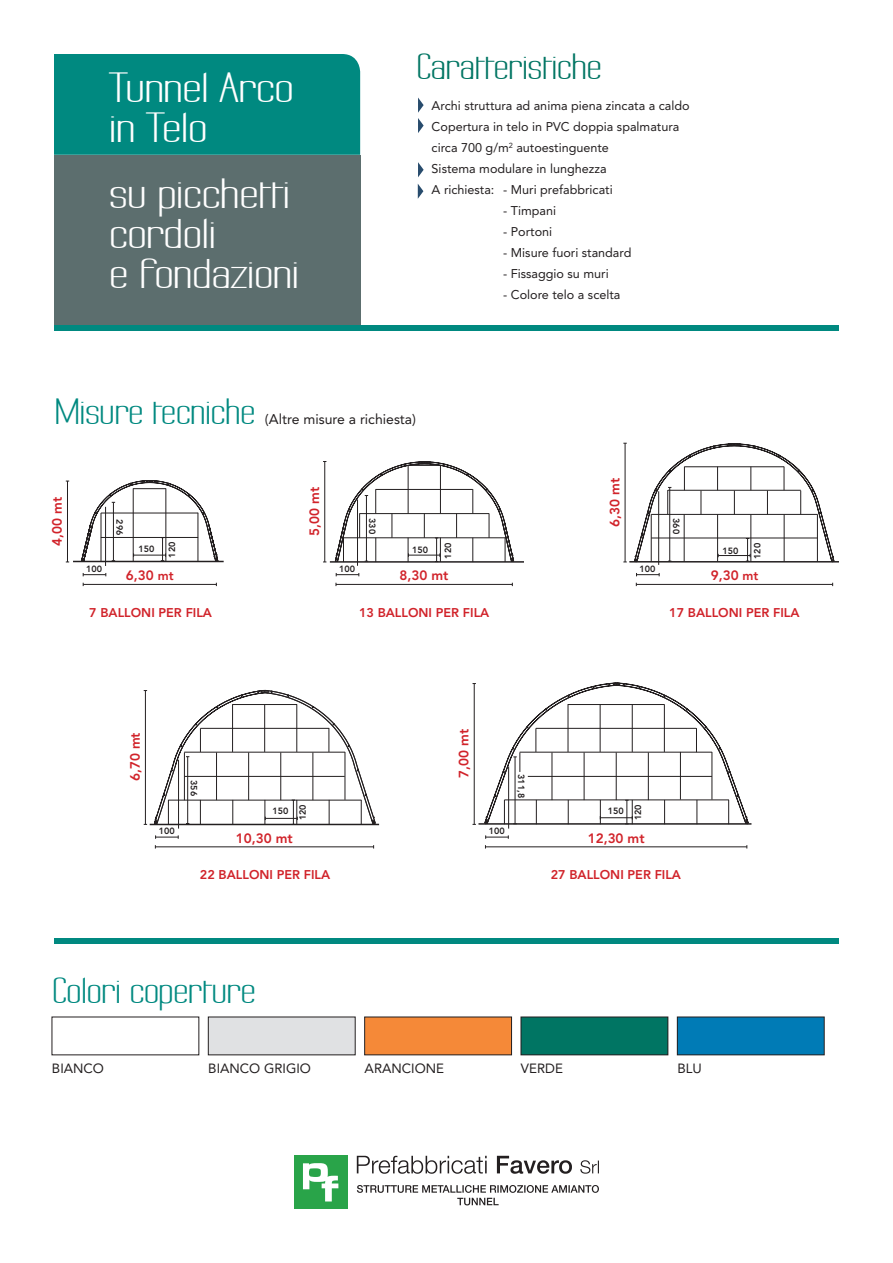
<style>
.page{position:relative;width:893px;height:1263px;background:#fff}
.page>*{position:absolute;margin:0;border:0;box-sizing:border-box;transform-origin:0 0}
.t1{font:36.45px/39.9px "Labtop Superwide";letter-spacing:-.04em;color:#fff}
.t2{font:31.5px "Labtop Superwide";letter-spacing:-.04em;color:#008980;scale:.91 1}
.t3{font:31.5px "Labtop Superwide";letter-spacing:-.04em;color:#007563;scale:.91 1}
.t4{font:13.95px "Avenir";color:#231f20}
.Tabella_testo{font:800 13.5px "Avenir";color:#d1232a}
.Testo_10{font:13.35px "Avenir";color:#231f20}
.Testo_10-2{font:12.6px "Avenir";color:#231f20}
.Tabella_testo-2{font:800 12.6px "Avenir";color:#d1232a}
.Tabella_testo-3{font:800 9px "Avenir";color:#231f20}
.s1{font-size:12.6px}
</style>
<div class="page">
<svg style="left:357px;top:1156px;width:242px;height:18px"></svg>
<svg style="left:357px;top:1185px;width:242px;height:20px"></svg>
<div style="left:294px;top:1156px;width:53px;height:53px;background:#29a449"></div>
<svg style="left:303px;top:1163px;width:35px;height:38px"></svg>
<div style="left:208px;top:1017px;width:147px;height:38px;background:#e0e1e3"></div>
<div style="left:365px;top:1017px;width:147px;height:38px;background:#f58938"></div>
<div style="left:521px;top:1017px;width:147px;height:38px;background:#007563"></div>
<div style="left:521px;top:1017px;width:147px;height:38px;border:1px solid #231f20"></div>
<div style="left:677px;top:1017px;width:147px;height:38px;background:#007bb6"></div>
<div style="left:677px;top:1017px;width:147px;height:38px;border:1px solid #231f20"></div>
<svg style="left:418px;top:98px;width:6px;height:35px"></svg>
<svg style="left:418px;top:162px;width:6px;height:15px"></svg>
<svg style="left:418px;top:184px;width:5px;height:15px"></svg>
<hr style="left:150px;top:824px;width:229px;height:1px;background:#231f20">
<hr style="left:155px;top:846px;width:219px;height:1px;background:#231f20">
<svg style="left:155px;top:835px;width:24px;height:4px"></svg>
<hr style="left:145px;top:690px;width:1px;height:134px;background:#231f20">
<hr style="left:178px;top:760px;width:1px;height:68px;background:#231f20">
<svg style="left:153px;top:689px;width:223px;height:135px"></svg>
<hr style="left:478px;top:823px;width:273px;height:2px;background:#231f20">
<hr style="left:485px;top:846px;width:262px;height:1px;background:#231f20">
<svg style="left:485px;top:835px;width:24px;height:4px"></svg>
<hr style="left:474px;top:683px;width:1px;height:141px;background:#231f20">
<hr style="left:508px;top:766px;width:1px;height:62px;background:#231f20">
<svg style="left:484px;top:682px;width:265px;height:143px"></svg>
<hr style="left:73px;top:561px;width:151px;height:1px;background:#231f20">
<hr style="left:83px;top:584px;width:133px;height:1px;background:#231f20">
<svg style="left:83px;top:573px;width:23px;height:3px"></svg>
<hr style="left:67px;top:481px;width:1px;height:81px;background:#231f20">
<hr style="left:105px;top:507px;width:1px;height:59px;background:#231f20">
<svg style="left:81px;top:480px;width:138px;height:81px"></svg>
<hr style="left:330px;top:561px;width:194px;height:2px;background:#231f20">
<hr style="left:336px;top:584px;width:176px;height:1px;background:#231f20">
<svg style="left:336px;top:573px;width:23px;height:3px"></svg>
<hr style="left:324px;top:461px;width:1px;height:101px;background:#231f20">
<hr style="left:357px;top:499px;width:1px;height:67px;background:#231f20">
<svg style="left:334px;top:461px;width:180px;height:101px"></svg>
<hr style="left:629px;top:561px;width:210px;height:1px;background:#231f20">
<hr style="left:636px;top:584px;width:197px;height:1px;background:#231f20">
<svg style="left:636px;top:573px;width:24px;height:3px"></svg>
<hr style="left:625px;top:443px;width:1px;height:119px;background:#231f20">
<hr style="left:658px;top:491px;width:1px;height:74px;background:#231f20">
<svg style="left:634px;top:443px;width:201px;height:120px"></svg>
<div style="left:54px;top:155px;width:306px;height:170px;background:#5c6e6e"></div>
<div style="left:54px;top:54px;width:306px;height:101px;background:#008980"></div>
<div style="left:54px;top:325px;width:785px;height:6px;background:#008980"></div>
<div style="left:54px;top:939px;width:785px;height:5px;background:#008980"></div>
<p class="t1" style="left:108px;top:69px;width:187px">Tunnel Arco</p>
<p class="t1" style="left:108px;top:108px;width:101px">in Telo</p>
<p class="t1" style="left:108px;top:175px;width:184px">su picchetti cordoli</p>
<p class="t1" style="left:108px;top:255px;width:193px">e fondazioni</p>
<p class="t3" style="left:416px;top:48px;width:206px">Caratteristiche</p>
<p class="Testo_10-2" style="left:432px;top:98px;width:260px">Archi struttura ad anima piena zincata a caldo</p>
<p class="Testo_10-2" style="left:432px;top:119px;width:249px">Copertura in telo in PVC doppia spalmatura</p>
<p class="Testo_10-2" style="left:432px;top:140px;width:179px">circa 700 g/m<sup>2</sup> autoestinguente</p>
<p class="Testo_10-2" style="left:432px;top:161px;width:177px">Sistema modulare in lunghezza</p>
<p class="Testo_10-2" style="left:432px;top:182px;width:183px">A richiesta: - Muri prefabbricati</p>
<p class="Testo_10-2" style="left:503px;top:203px;width:55px">- Timpani</p>
<p class="Testo_10-2" style="left:503px;top:224px;width:51px">- Portoni</p>
<p class="Testo_10-2" style="left:503px;top:245px;width:130px">- Misure fuori standard</p>
<p class="Testo_10-2" style="left:503px;top:266px;width:107px">- Fissaggio su muri</p>
<p class="Testo_10-2" style="left:503px;top:287px;width:119px">- Colore telo a scelta</p>
<p class="t2" style="left:54px;top:392px;width:223px">Misure tecniche</p>
<p class="t4" style="left:265px;top:411px;width:153px">(Altre misure a richiesta)</p>
<p class="Tabella_testo" style="left:49px;top:546px;width:50px;rotate:-90deg">4,00 mt</p>
<p class="Tabella_testo-3" style="left:125px;top:519px;width:17px;rotate:90deg">296</p>
<p class="Tabella_testo-3" style="left:139px;top:543px;width:17px">150</p>
<p class="Tabella_testo-3" style="left:167px;top:558px;width:17px;rotate:-90deg">120</p>
<p class="Tabella_testo" style="left:306px;top:536px;width:50px;rotate:-90deg">5,00 mt</p>
<p class="Tabella_testo-3" style="left:377px;top:518px;width:17px;rotate:90deg">330</p>
<p class="Tabella_testo-3" style="left:412px;top:544px;width:17px">150</p>
<p class="Tabella_testo-3" style="left:443px;top:559px;width:17px;rotate:-90deg">120</p>
<p class="Tabella_testo" style="left:607px;top:527px;width:50px;rotate:-90deg">6,30 mt</p>
<p class="Tabella_testo-3" style="left:682px;top:518px;width:17px;rotate:90deg">360</p>
<p class="Tabella_testo-3" style="left:722px;top:545px;width:17px">150</p>
<p class="Tabella_testo-3" style="left:752px;top:559px;width:17px;rotate:-90deg">120</p>
<p class="Tabella_testo-3" style="left:86px;top:563px;width:17px">100</p>
<p class="Tabella_testo" style="left:126px;top:567px;width:49px">6,30 <span class="s1">mt</span></p>
<p class="Tabella_testo-3" style="left:339px;top:563px;width:17px">100</p>
<p class="Tabella_testo" style="left:400px;top:567px;width:50px">8,30 mt</p>
<p class="Tabella_testo-3" style="left:640px;top:563px;width:17px">100</p>
<p class="Tabella_testo" style="left:711px;top:567px;width:49px">9,30 <span class="s1">mt</span></p>
<p class="Tabella_testo-2" style="left:89px;top:605px;width:124px">7 BALLONI PER FILA</p>
<p class="Tabella_testo-2" style="left:359px;top:605px;width:132px">13 BALLONI PER FILA</p>
<p class="Tabella_testo-2" style="left:669px;top:605px;width:132px">17 BALLONI PER FILA</p>
<p class="Tabella_testo" style="left:127px;top:781px;width:50px;rotate:-90deg">6,70 mt</p>
<p class="Tabella_testo-3" style="left:199px;top:780px;width:17px;rotate:90deg">356</p>
<p class="Tabella_testo" style="left:456px;top:778px;width:50px;rotate:-90deg">7,00 mt</p>
<p class="Tabella_testo-3" style="left:526px;top:774px;width:25px;rotate:90deg">311,8</p>
<p class="Tabella_testo-3" style="left:272px;top:806px;width:17px">150</p>
<p class="Tabella_testo-3" style="left:297px;top:820px;width:17px;rotate:-90deg">120</p>
<p class="Tabella_testo-3" style="left:608px;top:806px;width:17px">150</p>
<p class="Tabella_testo-3" style="left:633px;top:820px;width:17px;rotate:-90deg">120</p>
<p class="Tabella_testo-3" style="left:159px;top:825px;width:17px">100</p>
<p class="Tabella_testo" style="left:236px;top:830px;width:58px">10,30 mt</p>
<p class="Tabella_testo-3" style="left:489px;top:825px;width:17px">100</p>
<p class="Tabella_testo" style="left:588px;top:830px;width:58px">12,30 mt</p>
<p class="Tabella_testo-2" style="left:200px;top:867px;width:132px">22 BALLONI PER FILA</p>
<p class="Tabella_testo-2" style="left:551px;top:867px;width:132px">27 BALLONI PER FILA</p>
<p class="t2" style="left:52px;top:972px;width:226px">Colori coperture</p>
<p class="Testo_10" style="left:52px;top:1061px;width:54px">BIANCO</p>
<p class="Testo_10" style="left:208px;top:1061px;width:104px">BIANCO GRIGIO</p>
<p class="Testo_10" style="left:365px;top:1061px;width:81px">ARANCIONE</p>
<p class="Testo_10" style="left:521px;top:1061px;width:43px">VERDE</p>
<p class="Testo_10" style="left:677px;top:1061px;width:26px">BLU</p>
</div>
